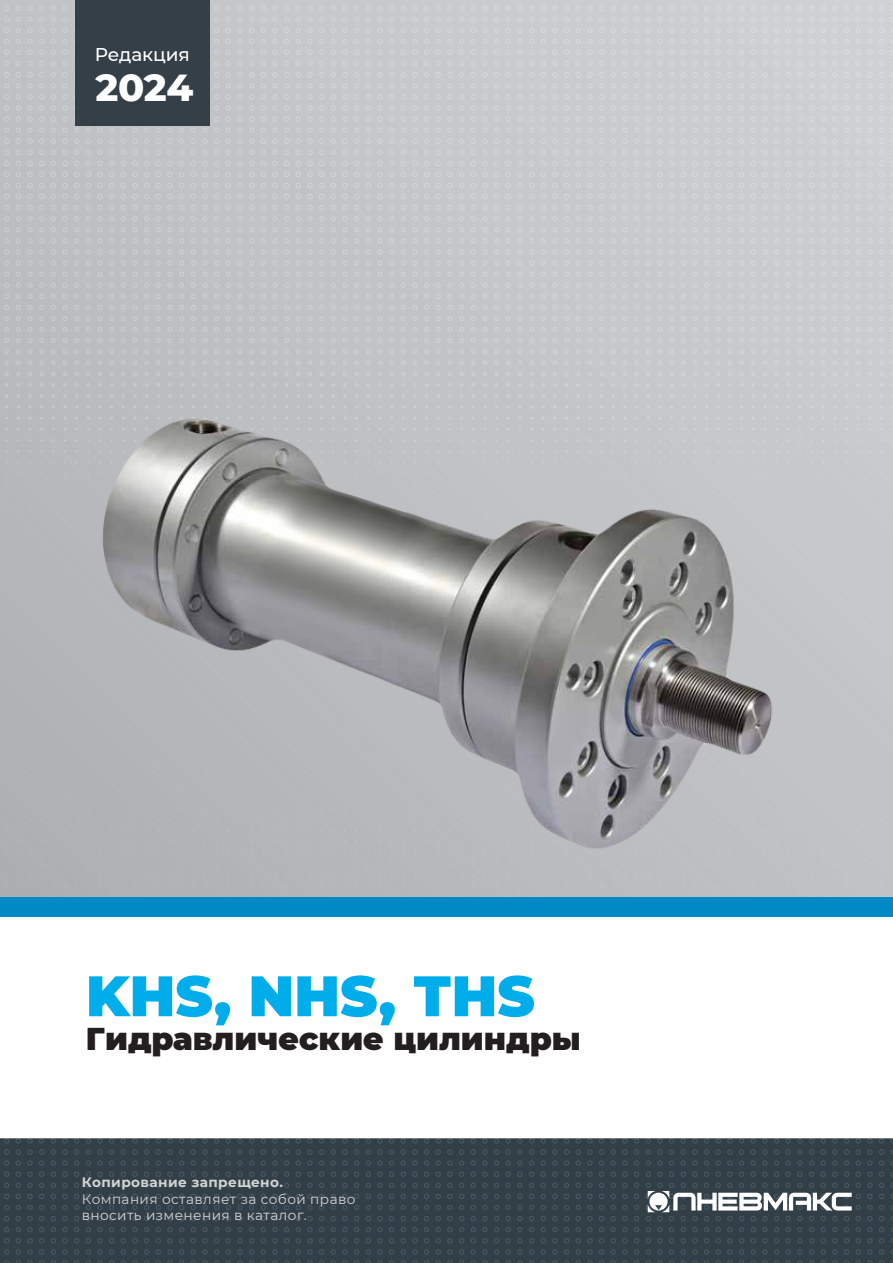
<style>
.page{position:relative;width:893px;height:1263px;background:#fff}
.page>*{position:absolute;margin:0;border:0;box-sizing:border-box;transform-origin:0 0}
.t1{font:900 57px "Montserrat";color:#00adeb}
.t2{font:800 38.4px "Montserrat";color:#fff}
.t3{font:900 31.5px "Montserrat";color:#231f20}
.t4{font:500 18.45px "Montserrat";letter-spacing:-.01em;color:#fff}
.t5{font:13.65px/16.4px "Montserrat";letter-spacing:.03em;color:#d1d3d4}
.s1{font-weight:700}
</style>
<div class="page">
<img style="left:0;top:0;width:893px;height:1263px">
<svg style="left:648px;top:968px;width:245px;height:244px"></svg>
<div style="left:75px;top:0;width:135px;height:126px;background:#343f48"></div>
<div style="left:0;top:897px;width:893px;height:20px;background:#008ac5"></div>
<img style="left:73px;top:403px;width:741px;height:518px">
<p class="t4" style="left:95px;top:42px;width:96px">Редакция</p>
<p class="t2" style="left:95px;top:60px;width:99px">2024</p>
<p class="t1" style="left:86px;top:953px;width:450px">KHS, NHS, ТHS</p>
<p class="t3" style="left:86px;top:1015px;width:496px">Гидравлические цилиндры</p>
<p class="t5" style="left:82px;top:1174px;width:275px"><span class="s1">Копирование запрещено.<br></span>Компания оставляет за собой право вносить изменения в каталог.</p>
</div>
